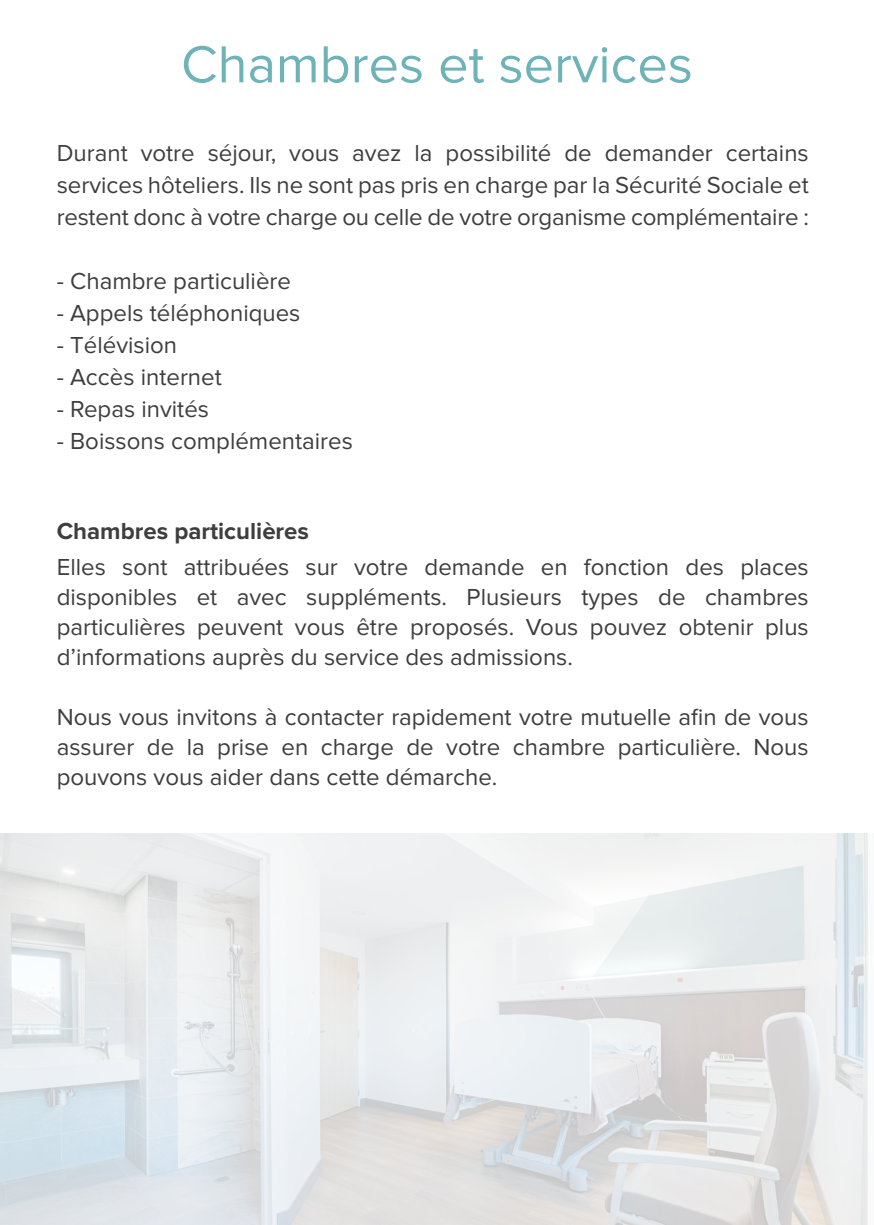
<style>
.page{position:relative;width:874px;height:1225px;background:#fff}
.page>*{position:absolute;margin:0;border:0;box-sizing:border-box;transform-origin:0 0}
.t1{font:54px "Proxima Nova";color:#6db3b7}
.t2{font:24px/30px "Proxima Nova";color:#3e3e3f;text-align:justify}
.t3{font:700 24px "Proxima Nova";color:#3e3e3f}
</style>
<div class="page">
<svg style="left:0;top:833px;width:867px;height:392px;fill:#e9ebee"></svg>
<svg style="left:867px;top:833px;width:1px;height:392px"></svg>
<h1 class="t1" style="left:181px;top:35px;width:513px">Chambres et services</h1>
<p class="t2" style="left:57px;top:137px;width:753px;line-height:32px">Durant votre séjour, vous avez la possibilité de demander certains services hôteliers. Ils ne sont pas pris en charge par la Sécurité Sociale et restent donc à votre charge ou celle de votre organisme complémentaire :</p>
<p class="t2" style="left:57px;top:266px;width:236px">- Chambre particulière</p>
<p class="t2" style="left:57px;top:298px;width:245px">- Appels téléphoniques</p>
<p class="t2" style="left:57px;top:330px;width:122px">- Télévision</p>
<p class="t2" style="left:57px;top:362px;width:166px">- Accès internet</p>
<p class="t2" style="left:57px;top:394px;width:154px">- Repas invités</p>
<p class="t2" style="left:57px;top:426px;width:297px">- Boissons complémentaires</p>
<p class="t3" style="left:57px;top:518px;width:254px">Chambres particulières</p>
<p class="t2" style="left:57px;top:551px;width:753px">Elles sont attribuées sur votre demande en fonction des places disponibles et avec suppléments. Plusieurs types de chambres particulières peuvent vous être proposés. Vous pouvez obtenir plus d’informations auprès du service des admissions.</p>
<p class="t2" style="left:57px;top:701px;width:753px">Nous vous invitons à contacter rapidement votre mutuelle afin de vous assurer de la prise en charge de votre chambre particulière. Nous pouvons vous aider dans cette démarche.</p>
</div>
